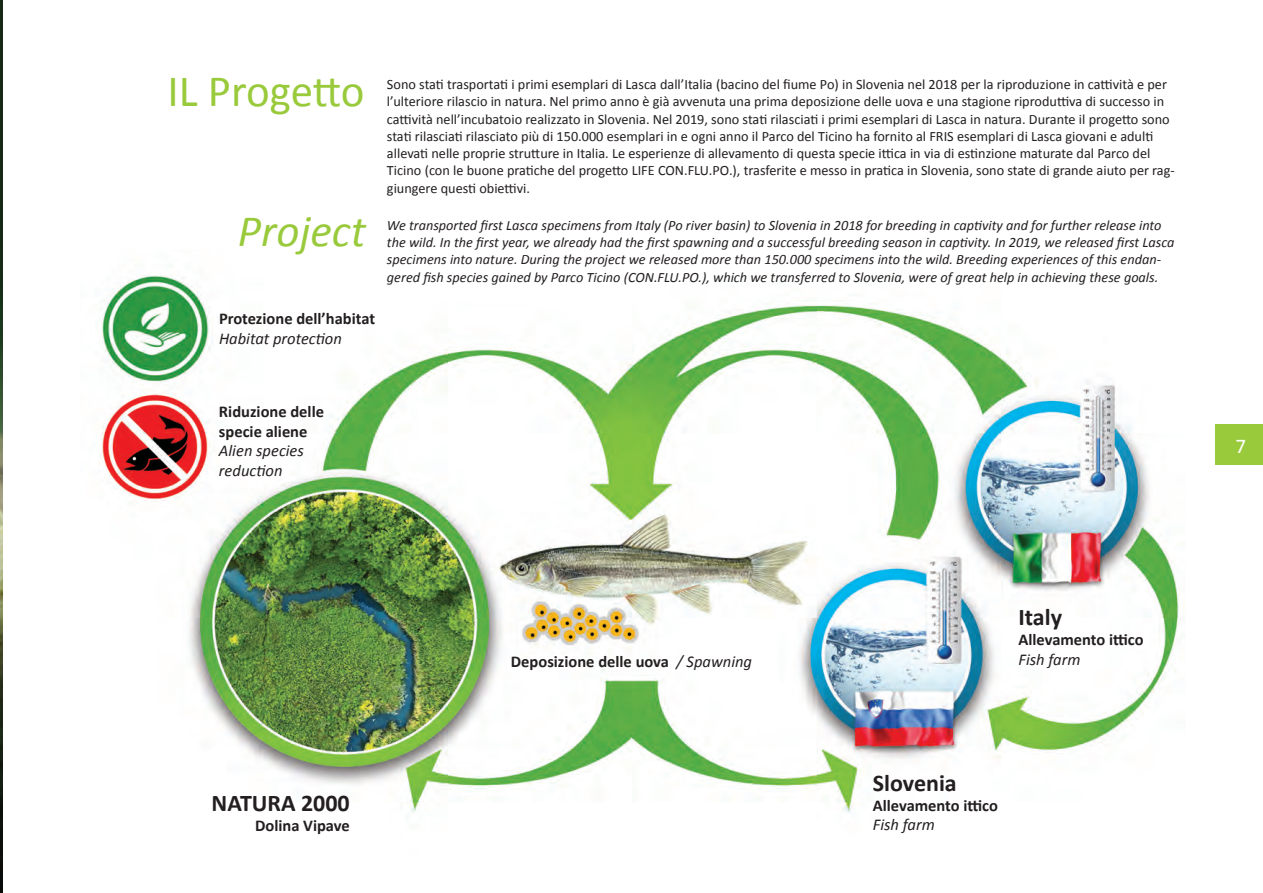
<style>
.page{position:relative;width:1263px;height:893px;background:#fff}
.page>*{position:absolute;margin:0;border:0;box-sizing:border-box;transform-origin:0 0}
.t1{font:45px "Calibri";letter-spacing:-.005em;color:#99ca3b}
.t2{font:italic 45px "Calibri";color:#99ca3b}
.t3{font:700 24px "Calibri";color:#231f20}
.t4{font:21px "Calibri";color:#fff}
.t5{font:700 16.5px/19.8px "Calibri";color:#231f20}
.t6{font:italic 16.5px/19.8px "Calibri";color:#231f20}
.t7{font:14.25px/17.2px "Calibri";color:#231f20}
.t8{font:italic 14.25px/17.4px "Calibri";color:#231f20}
.s1{font-weight:400;font-style:italic}
</style>
<div class="page">
<div style="left:1215px;top:424px;width:48px;height:41px;background:#99ca3b"></div>
<img style="left:0;top:0;width:3px;height:893px">
<img style="left:100px;top:275px;width:1085px;height:538px">
<h1 class="t1" style="left:167px;top:63px;width:199px">IL Progetto</h1>
<h1 class="t2" style="left:238px;top:201px;width:129px">Project</h1>
<p class="t5" style="left:219px;top:308px;width:158px">Protezione dell’habitat</p>
<p class="t6" style="left:219px;top:328px;width:124px">Habitat protection</p>
<p class="t7" style="left:387px;top:76px;width:789px">Sono stati trasportati i primi esemplari di Lasca dall’Italia (bacino del fiume Po) in Slovenia nel 2018 per la riproduzione in cattività e per l’ulteriore rilascio in natura. Nel primo anno è già avvenuta una prima deposizione delle uova e una stagione riproduttiva di successo in cattività nell’incubatoio realizzato in Slovenia. Nel 2019, sono stati rilasciati i primi esemplari di Lasca in natura. Durante il progetto sono stati rilasciati rilasciato più di 150.000 esemplari in e ogni anno il Parco del Ticino ha fornito al FRIS esemplari di Lasca giovani e adulti allevati nelle proprie strutture in Italia. Le esperienze di allevamento di questa specie ittica in via di estinzione maturate dal Parco del Ticino (con le buone pratiche del progetto LIFE CON.FLU.PO.), trasferite e messo in pratica in Slovenia, sono state di grande aiuto per rag&shy;giungere questi obiettivi.</p>
<p class="t8" style="left:387px;top:216px;width:789px">We transported first Lasca specimens from Italy (Po river basin) to Slovenia in 2018 for breeding in captivity and for further release into the wild. In the first year, we already had the first spawning and a successful breeding season in captivity. In 2019, we released first Lasca specimens into nature. During the project we released more than 150.000 specimens into the wild. Breeding experiences of this endan&shy;gered fish species gained by Parco Ticino (CON.FLU.PO.), which we transferred to Slovenia, were of great help in achieving these goals.</p>
<p class="t5" style="left:219px;top:401px;width:107px">Riduzione delle specie aliene</p>
<p class="t6" style="left:219px;top:440px;width:86px">Alien species reduction</p>
<h2 class="t3" style="left:212px;top:788px;width:140px">NATURA 2000</h2>
<p class="t5" style="left:255px;top:815px;width:96px">Dolina Vipave</p>
<p class="t5" style="left:511px;top:652px;width:243px">Deposizione delle uova <span class="s1">/ Spawning</span></p>
<h2 class="t3" style="left:1018px;top:602px;width:45px">Italy</h2>
<p class="t5" style="left:1018px;top:629px;width:127px">Allevamento ittico</p>
<p class="t6" style="left:1018px;top:649px;width:64px">Fish farm</p>
<h2 class="t3" style="left:873px;top:767px;width:85px">Slovenia</h2>
<p class="t5" style="left:873px;top:795px;width:127px">Allevamento ittico</p>
<p class="t6" style="left:873px;top:814px;width:64px">Fish farm</p>
<h3 class="t4" style="left:1235px;top:432px;width:12px">7</h3>
</div>
